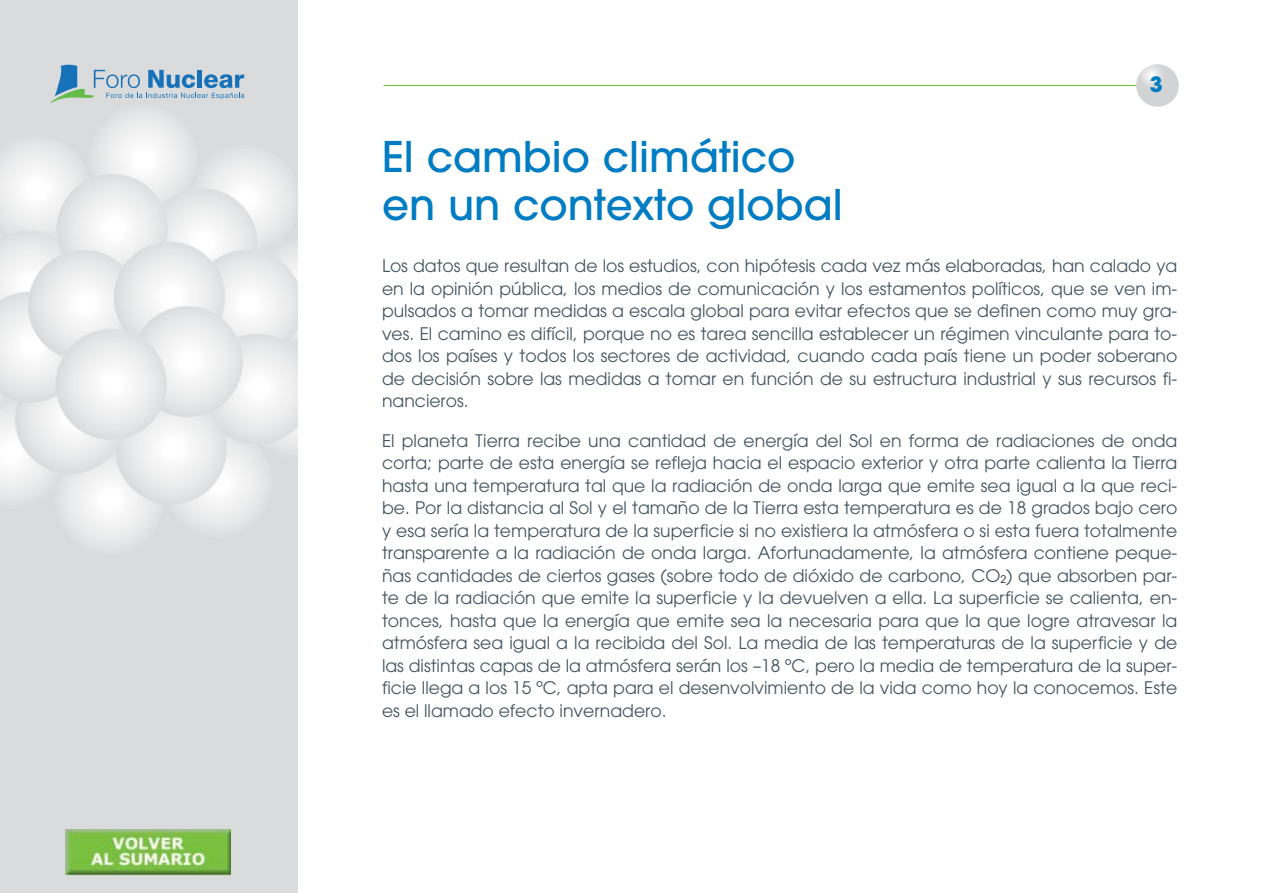
<style>
.page{position:relative;width:1263px;height:893px;background:#fff}
.page>*{position:absolute;margin:0;border:0;box-sizing:border-box;transform-origin:0 0}
.t1{font:500 42px/48px "Avant Garde";color:#007cc2}
.t2{font:700 21px "Avant Garde";color:#007cc2}
.t3{font:17.25px/22.5px "Avant Garde";color:#455560;text-align:justify}
</style>
<div class="page">
<hr style="left:384px;top:85px;width:775px;height:1px;background:#7ac142">
<svg style="left:1136px;top:64px;width:43px;height:43px"></svg>
<img style="left:66px;top:829px;width:165px;height:47px">
<svg style="left:50px;top:65px;width:194px;height:38px;background:#a9c2d0"></svg>
<h1 class="t1" style="left:382px;top:136px;width:462px">El cambio climático en un contexto global</h1>
<p class="t2" style="left:1150px;top:76px;width:14px">3</p>
<p class="t3" style="left:382px;top:256px;width:797px">Los datos que resultan de los estudios, con hipótesis cada vez más elaboradas, han calado ya en la opinión pública, los medios de comunicación y los estamentos políticos, que se ven im&shy;pulsados a tomar medidas a escala global para evitar efectos que se definen como muy gra&shy;ves. El camino es difícil, porque no es tarea sencilla establecer un régimen vinculante para to&shy;dos los países y todos los sectores de actividad, cuando cada país tiene un poder soberano de decisión sobre las medidas a tomar en función de su estructura industrial y sus recursos fi&shy;nancieros.</p>
<p class="t3" style="left:382px;top:431px;width:797px">El planeta Tierra recibe una cantidad de energía del Sol en forma de radiaciones de onda corta; parte de esta energía se refleja hacia el espacio exterior y otra parte calienta la Tierra hasta una temperatura tal que la radiación de onda larga que emite sea igual a la que reci&shy;be. Por la distancia al Sol y el tamaño de la Tierra esta temperatura es de 18 grados bajo cero y esa sería la temperatura de la superficie si no existiera la atmósfera o si esta fuera totalmente transparente a la radiación de onda larga. Afortunadamente, la atmósfera contiene peque&shy;ñas cantidades de ciertos gases (sobre todo de dióxido de carbono, CO<sub>2</sub>) que absorben par&shy;te de la radiación que emite la superficie y la devuelven a ella. La superficie se calienta, en&shy;tonces, hasta que la energía que emite sea la necesaria para que la que logre atravesar la atmósfera sea igual a la recibida del Sol. La media de las temperaturas de la superficie y de las distintas capas de la atmósfera serán los –18 ºC, pero la media de temperatura de la super&shy;ficie llega a los 15 ºC, apta para el desenvolvimiento de la vida como hoy la conocemos. Este es el llamado efecto invernadero.</p>
</div>
